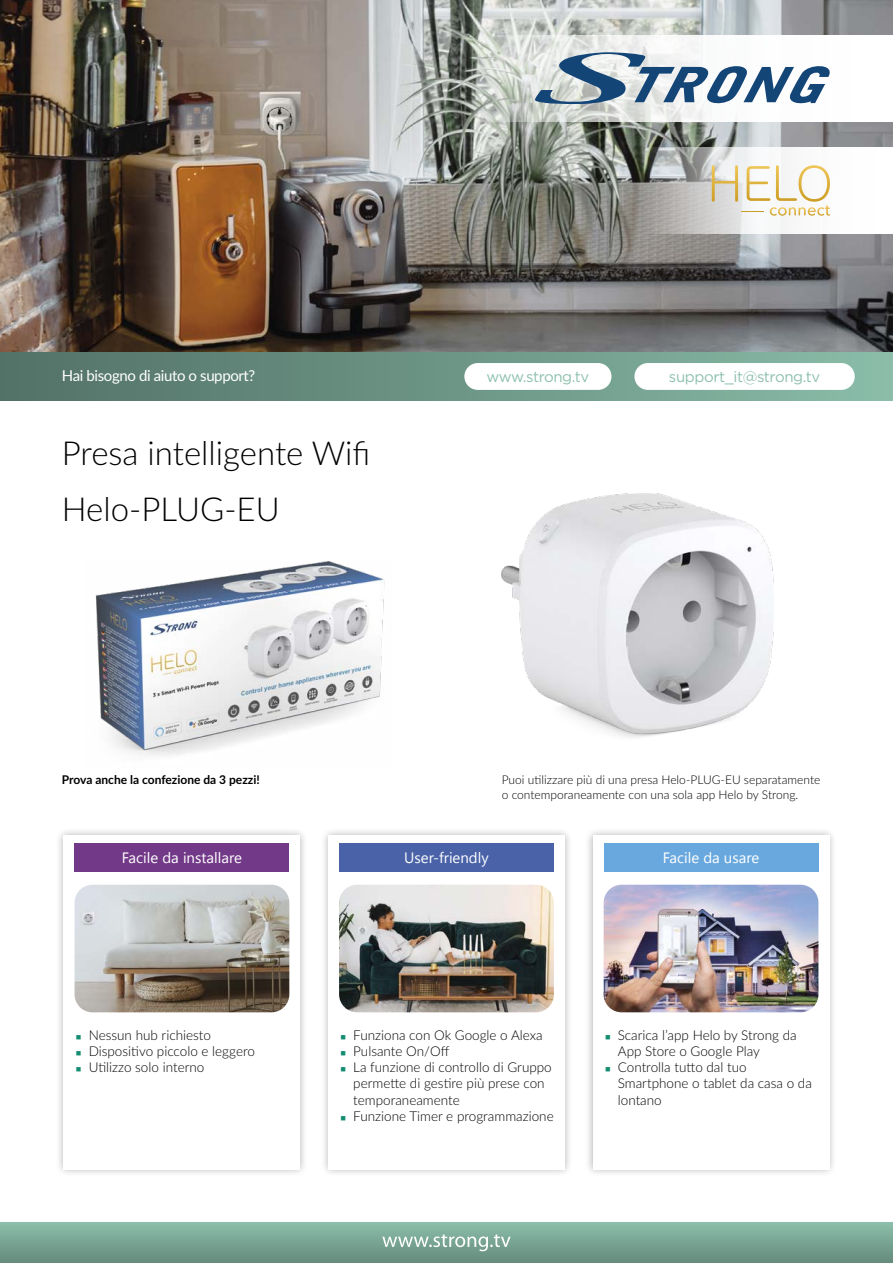
<style>
.page{position:relative;width:893px;height:1263px;background:#fff}
.page>*{position:absolute;margin:0;border:0;box-sizing:border-box;transform-origin:0 0}
.t1{font:300 33px/56.6px "Lato";color:#000}
.t2{font:15px "Segoe UI";color:#fff}
.t3{font:15px "Gotham";letter-spacing:-.025em;color:#8dc0ac}
.t4{font:15px "Lato";letter-spacing:-.025em;color:#fff}
.t5{font:300 13.5px/16.2px "Lato";color:#000}
.t6{font:300 12px/14.4px "Lato";color:#000}
.t7{font:700 12px "Lato";color:#000}
.s1{color:#138d71}
</style>
<div class="page">
<div style="left:0;top:1222px;width:893px;height:41px;background:linear-gradient(to bottom,#8cbfab,#648a7c)"></div>
<svg style="left:382px;top:1234px;width:129px;height:17px;background:#96b8ab"></svg>
<img style="left:0;top:0;width:893px;height:352px">
<svg style="left:468px;top:35px;width:425px;height:86px"></svg>
<svg style="left:646px;top:147px;width:247px;height:87px;fill:#f6f7f7"></svg>
<svg style="left:535px;top:52px;width:299px;height:54px"></svg>
<svg style="left:712px;top:165px;width:118px;height:51px"></svg>
<div style="left:0;top:352px;width:893px;height:48px;background:linear-gradient(to right,#527066,#89bca8)"></div>
<div style="left:465px;top:364px;width:146px;height:25px;background:#fff;border-radius:13px"></div>
<div style="left:464px;top:363px;width:147px;height:27px;border:2px solid #fff;border-radius:13px"></div>
<img style="left:502px;top:493px;width:272px;height:244px">
<img style="left:95px;top:562px;width:290px;height:195px">
<div style="left:55px;top:827px;width:253px;height:351px;background:#000;opacity:.3"></div>
<div style="left:64px;top:835px;width:236px;height:334px;background:#fff"></div>
<img style="left:75px;top:885px;width:214px;height:127px">
<div style="left:584px;top:827px;width:253px;height:351px;background:#000;opacity:.3"></div>
<div style="left:593px;top:835px;width:236px;height:334px;background:#fff"></div>
<img style="left:604px;top:885px;width:214px;height:127px">
<div style="left:320px;top:827px;width:253px;height:351px;background:#000;opacity:.3"></div>
<div style="left:328px;top:835px;width:237px;height:334px;background:#fff"></div>
<img style="left:339px;top:885px;width:215px;height:127px">
<div style="left:75px;top:843px;width:214px;height:29px;background:#723988"></div>
<div style="left:604px;top:843px;width:214px;height:29px;background:#69a8de"></div>
<div style="left:339px;top:843px;width:215px;height:29px;background:#4962a8"></div>
<div style="left:635px;top:364px;width:219px;height:25px;background:#fff;border-radius:13px"></div>
<div style="left:634px;top:363px;width:221px;height:27px;border:2px solid #fff;border-radius:13px"></div>
<p class="t4" style="left:62px;top:365px;width:195px">Hai bisogno di aiuto o support?</p>
<p class="t3" style="left:669px;top:367px;width:153px">support_it@strong.tv</p>
<p class="t3" style="left:486px;top:368px;width:104px">www.strong.tv</p>
<h1 class="t1" style="left:62px;top:423px;width:310px">Presa intelligente Wifi<br>Helo-PLUG-EU</h1>
<p class="t7" style="left:62px;top:771px;width:199px">Prova anche la confezione da 3 pezzi!</p>
<p class="t6" style="left:502px;top:772px;width:320px">Puoi utilizzare più di una presa Helo-PLUG-EU separatamente o contemporaneamente con una sola app Helo by Strong.</p>
<p class="t2" style="left:122px;top:846px;width:122px">Facile da installare</p>
<p class="t5" style="left:76px;top:1026px;width:137px"><span class="s1">■</span> Nessun hub richiesto</p>
<p class="t5" style="left:76px;top:1042px;width:181px"><span class="s1">■</span> Dispositivo piccolo e leggero</p>
<p class="t5" style="left:76px;top:1059px;width:130px"><span class="s1">■</span> Utilizzo solo interno</p>
<p class="t2" style="left:404px;top:846px;width:86px">User-friendly</p>
<p class="t2" style="left:663px;top:846px;width:98px">Facile da usare</p>
<p class="t5" style="left:340px;top:1026px;width:204px"><span class="s1">■</span> Funziona con Ok Google o Alexa</p>
<p class="t5" style="left:340px;top:1042px;width:110px"><span class="s1">■</span> Pulsante On/Off</p>
<p class="t5" style="left:353px;top:1059px;width:200px;text-indent:-13px"><span class="s1">■</span> La funzione di controllo di Gruppo permette di gestire più prese con temporaneamente</p>
<p class="t5" style="left:340px;top:1107px;width:215px"><span class="s1">■</span> Funzione Timer e programmazione</p>
<p class="t5" style="left:618px;top:1026px;width:180px;text-indent:-13px"><span class="s1">■</span> Scarica l’app Helo by Strong da<br>App Store o Google Play</p>
<p class="t5" style="left:618px;top:1059px;width:196px;text-indent:-13px"><span class="s1">■</span> Controlla tutto dal tuo<br>Smartphone o tablet da casa o da lontano</p>
</div>
